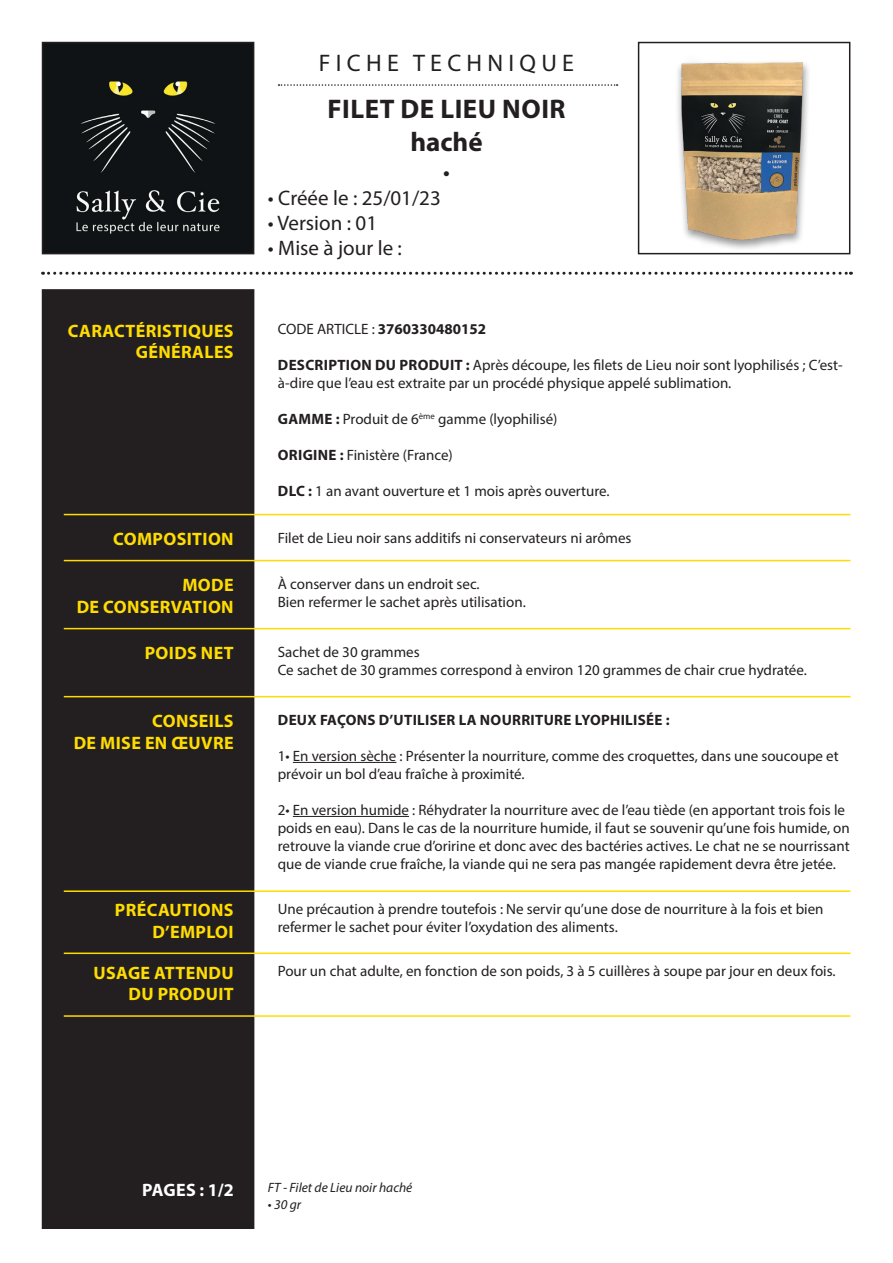
<style>
.page{position:relative;width:893px;height:1263px;background:#fff}
.page>*{position:absolute;margin:0;border:0;box-sizing:border-box;transform-origin:0 0}
.t1{font:700 27px/32.4px "Myriad Pro";letter-spacing:.02em;color:#231f20;text-align:center}
.t2{font:24px "Myriad Pro";letter-spacing:.22em;color:#231f20}
.t3{font:21px "Myriad Pro";color:#231f20}
.t4{font:700 18px/21.6px "Myriad Pro";letter-spacing:.02em;color:#ffdc01;text-align:right}
.t5{font:700 18px "Myriad Pro";letter-spacing:.005em;color:#fff}
.t6{font:15px/18px "Myriad Pro";color:#231f20}
.t7{font:700 15px "Myriad Pro";letter-spacing:.02em;color:#231f20}
.t8{font:700 15px "Myriad Pro";color:#231f20}
.t9{font:italic 13.5px "Myriad Pro";color:#231f20}
.s1{font-weight:400}
.s2{font-weight:700}
</style>
<div class="page">
<img style="left:45px;top:45px;width:206px;height:206px">
<div style="left:42px;top:42px;width:212px;height:212px;border:2px solid #231f20"></div>
<div style="left:43px;top:290px;width:211px;height:938px;background:#231f20"></div>
<div style="left:42px;top:289px;width:212px;height:940px;border:2px solid #231f20"></div>
<img style="left:677px;top:62px;width:132px;height:187px">
<div style="left:638px;top:42px;width:212px;height:212px;border:2px solid #231f20"></div>
<svg style="left:279px;top:84px;width:339px;height:2px"></svg>
<hr style="left:293px;top:762px;width:103px;height:1px;background:#231f20">
<hr style="left:293px;top:816px;width:116px;height:1px;background:#231f20">
<hr style="left:64px;top:514px;width:786px;height:1px;background:#ffdc01">
<hr style="left:64px;top:560px;width:786px;height:1px;background:#ffdc01">
<hr style="left:64px;top:628px;width:786px;height:1px;background:#ffdc01">
<hr style="left:64px;top:696px;width:786px;height:1px;background:#ffdc01">
<hr style="left:64px;top:890px;width:786px;height:2px;background:#ffdc01">
<hr style="left:64px;top:952px;width:786px;height:2px;background:#ffdc01">
<hr style="left:64px;top:1015px;width:786px;height:2px;background:#ffdc01">
<svg style="left:43px;top:272px;width:808px;height:3px"></svg>
<h2 class="t2" style="left:319px;top:48px;width:257px">FICHE TECHNIQUE</h2>
<h1 class="t1" style="left:327px;top:92px;width:240px">FILET DE LIEU NOIR haché</h1>
<h2 class="t2" style="left:443px;top:157px;width:8px">•</h2>
<h3 class="t3" style="left:268px;top:185px;width:174px">• Créée le : 25/01/23</h3>
<h3 class="t3" style="left:268px;top:210px;width:111px">• Version : 01</h3>
<h3 class="t3" style="left:268px;top:235px;width:136px">• Mise à jour le :</h3>
<p class="t4" style="left:68px;top:319px;width:167px">CARACTÉRISTIQUES<br>GÉNÉRALES</p>
<p class="t8" style="left:278px;top:320px;width:210px"><span class="s1">CODE ARTICLE :</span> 3760330480152</p>
<p class="t6" style="left:278px;top:356px;width:566px"><span class="s2">DESCRIPTION DU PRODUIT :</span> Après découpe, les filets de Lieu noir sont lyophilisés ; C’est&shy;à-dire que l’eau est extraite par un procédé physique appelé sublimation.</p>
<p class="t6" style="left:278px;top:410px;width:281px"><span class="s2">GAMME :</span> Produit de 6<sup>ème</sup> gamme (lyophilisé)</p>
<p class="t6" style="left:278px;top:446px;width:176px"><span class="s2">ORIGINE :</span> Finistère (France)</p>
<p class="t6" style="left:278px;top:482px;width:333px"><span class="s2">DLC :</span> 1 an avant ouverture et 1 mois après ouverture.</p>
<p class="t4" style="left:113px;top:528px;width:122px">COMPOSITION</p>
<p class="t4" style="left:77px;top:574px;width:158px">MODE<br>DE CONSERVATION</p>
<p class="t4" style="left:145px;top:642px;width:90px">POIDS NET</p>
<p class="t6" style="left:278px;top:528px;width:355px">Filet de Lieu noir sans additifs ni conservateurs ni arômes</p>
<p class="t6" style="left:278px;top:575px;width:250px">À conserver dans un endroit sec.<br>Bien refermer le sachet après utilisation.</p>
<p class="t6" style="left:278px;top:643px;width:531px">Sachet de 30 grammes<br>Ce sachet de 30 grammes correspond à environ 120 grammes de chair crue hydratée.</p>
<p class="t4" style="left:74px;top:710px;width:161px">CONSEILS<br>DE MISE EN ŒUVRE</p>
<p class="t7" style="left:278px;top:710px;width:393px">DEUX FAÇONS D’UTILISER LA NOURRITURE LYOPHILISÉE :</p>
<p class="t6" style="left:278px;top:747px;width:562px">1• En version sèche : Présenter la nourriture, comme des croquettes, dans une soucoupe et prévoir un bol d’eau fraîche à proximité.</p>
<p class="t6" style="left:278px;top:801px;width:574px">2• En version humide : Réhydrater la nourriture avec de l’eau tiède (en apportant trois fois le poids en eau). Dans le cas de la nourriture humide, il faut se souvenir qu’une fois humide, on retrouve la viande crue d’oririne et donc avec des bactéries actives. Le chat ne se nourrissant que de viande crue fraîche, la viande qui ne sera pas mangée rapidement devra être jetée.</p>
<p class="t4" style="left:115px;top:899px;width:120px">PRÉCAUTIONS<br>D’EMPLOI</p>
<p class="t4" style="left:94px;top:961px;width:142px">USAGE ATTENDU<br>DU PRODUIT</p>
<p class="t6" style="left:278px;top:900px;width:547px">Une précaution à prendre toutefois : Ne servir qu’une dose de nourriture à la fois et bien refermer le sachet pour éviter l’oxydation des aliments.</p>
<p class="t6" style="left:278px;top:962px;width:559px">Pour un chat adulte, en fonction de son poids, 3 à 5 cuillères à soupe par jour en deux fois.</p>
<p class="t5" style="left:142px;top:1178px;width:93px">PAGES : 1/2</p>
<p class="t9" style="left:268px;top:1179px;width:146px">FT - Filet de Lieu noir haché</p>
<p class="t9" style="left:268px;top:1196px;width:35px">• 30 gr</p>
</div>
